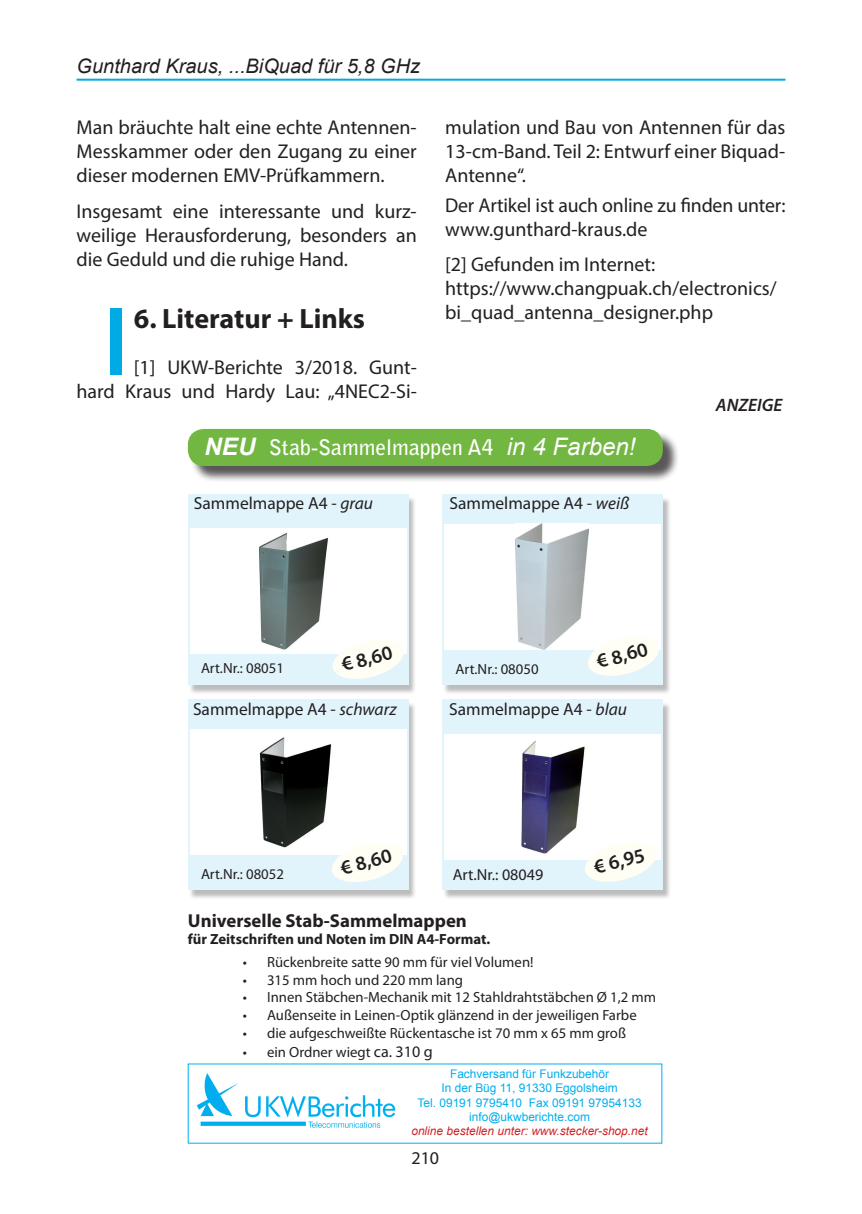
<style>
.page{position:relative;width:862px;height:1214px;background:#fff}
.page>*{position:absolute;margin:0;border:0;box-sizing:border-box;transform-origin:0 0}
.t1{font:700 99.2px "Myriad Pro";color:#00abe5;scale:.76 1}
.t2{font:700 28px "Myriad Pro";color:#231f20}
.t3{font:700 21.4px "Bell Gothic Std";color:#fff}
.t4{font:600 20.2px "Myriad Pro";color:#231f20}
.t5{font:20px/24px "Myriad Pro";color:#231f20;text-align:justify}
.t6{font:italic 20px "Arial";color:#231f20}
.t7{font:700 18.8px "Myriad Pro";color:#231f20}
.t8{font:italic 600 18px "Myriad Pro";color:#231f20}
.t9{font:18px "Myriad Pro";color:#231f20}
.t10{font:17.4px "Myriad Pro";color:#231f20}
.t11{font:16px "Myriad Pro";color:#231f20}
.t12{font:14.8px "Myriad Pro";color:#231f20}
.t13{font:700 14.8px "Myriad Pro";color:#231f20}
.t14{font:12px/14.4px "Arial";color:#00aeef;text-align:center}
.t15{font:italic 12px "Arial";color:#d1232a}
.s1{font-family:"Arial";font-style:italic;font-size:24.2px}
.s2{font-family:"Arial";font-weight:400;font-style:italic;font-size:24.2px}
.s3{font-style:italic}
.s4{font-size:16px}
</style>
<div class="page">
<hr style="left:77px;top:79px;width:708px;height:2px;background:#00abe5">
<img style="left:196px;top:1073px;width:200px;height:55px">
<div style="left:190px;top:431px;width:489px;height:51px;background:#231f20;opacity:.75"></div>
<div style="left:188px;top:429px;width:475px;height:37px;background:#73b743;border-radius:16px"></div>
<div style="left:188px;top:496px;width:229px;height:198px;background:#231f20;opacity:.3"></div>
<div style="left:188px;top:494px;width:220px;height:190px;background:#e1f4fc"></div>
<div style="left:443px;top:496px;width:228px;height:198px;background:#231f20;opacity:.3"></div>
<div style="left:442px;top:494px;width:221px;height:190px;background:#e1f4fc"></div>
<div style="left:443px;top:701px;width:228px;height:198px;background:#231f20;opacity:.3"></div>
<div style="left:442px;top:699px;width:221px;height:190px;background:#e1f4fc"></div>
<div style="left:188px;top:701px;width:229px;height:198px;background:#231f20;opacity:.3"></div>
<div style="left:188px;top:699px;width:220px;height:190px;background:#e1f4fc"></div>
<div style="left:444px;top:734px;width:217px;height:125px;background:#fff"></div>
<img style="left:521px;top:740px;width:64px;height:114px">
<div style="left:444px;top:524px;width:217px;height:125px;background:#fff"></div>
<img style="left:515px;top:524px;width:73px;height:125px">
<div style="left:190px;top:528px;width:216px;height:126px;background:#fff"></div>
<img style="left:259px;top:532px;width:69px;height:118px">
<div style="left:190px;top:729px;width:216px;height:125px;background:#fff"></div>
<img style="left:259px;top:737px;width:73px;height:111px">
<svg style="left:332px;top:640px;width:72px;height:39px"></svg>
<svg style="left:585px;top:633px;width:76px;height:43px"></svg>
<svg style="left:329px;top:839px;width:76px;height:43px"></svg>
<svg style="left:582px;top:839px;width:76px;height:43px"></svg>
<p class="t6" style="left:77px;top:53px;width:345px">Gunthard Kraus, ...BiQuad für 5,8 GHz</p>
<p class="t5" style="left:77px;top:115px;width:342px">Man bräuchte halt eine echte Antennen-Messkammer oder den Zugang zu einer dieser modernen EMV-Prüfkammern.</p>
<p class="t5" style="left:77px;top:198px;width:342px">Insgesamt eine interessante und kurz&shy;weilige Herausforderung, besonders an die Geduld und die ruhige Hand.</p>
<h1 class="t1" style="left:105px;top:277px;width:30px">I</h1>
<h2 class="t2" style="left:134px;top:300px;width:233px">6. Literatur + Links</h2>
<p class="t5" style="left:77px;top:355px;width:342px;text-align:right">[1] UKW-Berichte 3/2018. Gunt-<br>hard Kraus und Hardy Lau: „4NEC2-Si-</p>
<p class="t5" style="left:445px;top:115px;width:342px">mulation und Bau von Antennen für das 13-cm-Band. Teil 2: Entwurf einer Biquad-Antenne“.</p>
<p class="t5" style="left:445px;top:193px;width:342px">Der Artikel ist auch online zu finden unter: www.gunthard-kraus.de</p>
<p class="t5" style="left:445px;top:252px;width:333px;text-align:left">[2] Gefunden im Internet: https://www.changpuak.ch/electronics/ bi_quad_antenna_designer.php</p>
<p class="t8" style="left:716px;top:393px;width:68px">ANZEIGE</p>
<p class="t3" style="left:204px;top:434px;width:433px"><span class="s1">NEU</span> Stab-Sammelmappen A4 <span class="s2">in 4 Farben!</span></p>
<p class="t10" style="left:194px;top:493px;width:181px">Sammelmappe A4 - <span class="s3">grau</span></p>
<p class="t10" style="left:449px;top:493px;width:181px">Sammelmappe A4 - <span class="s3">weiß</span></p>
<p class="t4" style="left:339px;top:652px;width:53px;rotate:-15deg">€ 8,60</p>
<p class="t4" style="left:594px;top:649px;width:53px;rotate:-15deg">€ 8,60</p>
<p class="t12" style="left:201px;top:658px;width:84px">Art.Nr.: 08051</p>
<p class="t12" style="left:455px;top:659px;width:84px">Art.Nr.: 08050</p>
<p class="t10" style="left:193px;top:698px;width:205px">Sammelmappe A4 - <span class="s3">schwarz</span></p>
<p class="t10" style="left:449px;top:698px;width:179px">Sammelmappe A4 - <span class="s3">blau</span></p>
<p class="t4" style="left:338px;top:855px;width:53px;rotate:-15deg">€ 8,60</p>
<p class="t4" style="left:591px;top:855px;width:53px;rotate:-15deg">€ 6,95</p>
<p class="t12" style="left:201px;top:865px;width:84px">Art.Nr.: 08052</p>
<p class="t11" style="left:453px;top:864px;width:92px">Art.Nr.: 08049</p>
<p class="t7" style="left:188px;top:907px;width:281px">Universelle Stab-Sammelmappen</p>
<p class="t13" style="left:188px;top:929px;width:304px">für Zeitschriften und Noten im DIN A4-Format.</p>
<p class="t12" style="left:243px;top:952px;width:292px">• Rückenbreite satte 90 mm für viel Volumen!</p>
<p class="t12" style="left:243px;top:970px;width:222px">• 315 mm hoch und 220 mm lang</p>
<p class="t12" style="left:243px;top:987px;width:415px">• Innen Stäbchen-Mechanik mit 12 Stahldrahtstäbchen Ø 1,2 mm</p>
<p class="t12" style="left:243px;top:1005px;width:395px">• Außenseite in Leinen-Optik glänzend in der jeweiligen Farbe</p>
<p class="t12" style="left:243px;top:1023px;width:385px">• die aufgeschweißte Rückentasche ist 70 mm x 65 mm groß</p>
<p class="t12" style="left:243px;top:1042px;width:191px">• ein Ordner wiegt <span class="s4">ca. 310 g</span></p>
<p class="t14" style="left:417px;top:1066px;width:226px">Fachversand für Funkzubehör<br>In der Büg 11, 91330 Eggolsheim<br>Tel. 09191 9795410 Fax 09191 97954133 info@ukwberichte.com</p>
<p class="t15" style="left:411px;top:1123px;width:238px">online bestellen unter: www.stecker-shop.net</p>
<p class="t9" style="left:411px;top:1147px;width:29px">210</p>
</div>
